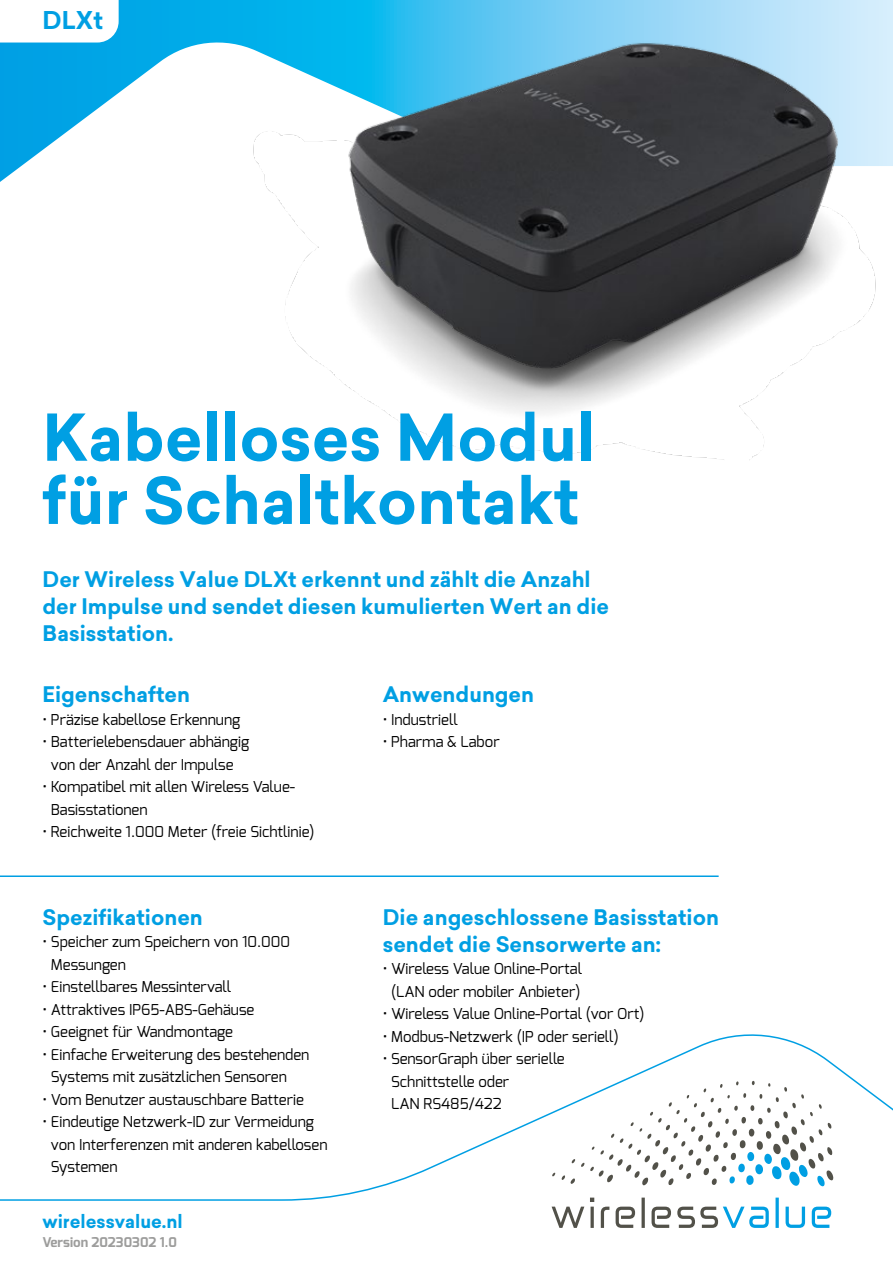
<style>
.page{position:relative;width:893px;height:1263px;background:#fff}
.page>*{position:absolute;margin:0;border:0;box-sizing:border-box;transform-origin:0 0}
.t1{font:700 63.15px/63.2px "Sailec";color:#009fe3}
.t2{font:700 24px "Sailec";color:#009fe3}
.t3{font:700 21px/27px "Sailec";color:#009fe3}
.t4{font:700 18px "Sailec";color:#009fe3}
.t5{font:15px/22.5px "Exo";color:#000}
.t6{font:700 13.5px "Exo";color:#9d9d9c}
</style>
<div class="page">
<svg style="left:0;top:37px;width:893px;height:145px"></svg>
<img style="left:222px;top:0;width:657px;height:460px">
<svg style="left:0;top:1034px;width:893px;height:181px"></svg>
<svg style="left:571px;top:1159px;width:4px;height:4px"></svg>
<svg style="left:552px;top:1172px;width:3px;height:4px"></svg>
<svg style="left:562px;top:1175px;width:13px;height:9px"></svg>
<svg style="left:581px;top:1081px;width:252px;height:105px"></svg>
<svg style="left:552px;top:1197px;width:279px;height:31px"></svg>
<svg style="left:0;top:0;width:119px;height:43px"></svg>
<hr style="left:0;top:875px;width:719px;height:2px;background:#009fe3">
<h2 class="t2" style="left:43px;top:3px;width:62px">DLXt</h2>
<h1 class="t1" style="left:43px;top:407px;width:554px">Kabelloses Modul für Schaltkontakt</h1>
<h3 class="t3" style="left:43px;top:566px;width:568px">Der Wireless Value DLXt erkennt und zählt die Anzahl der Impulse und sendet diesen kumulierten Wert an die<br>Basisstation.</h3>
<h3 class="t3" style="left:43px;top:682px;width:149px">Eigenschaften</h3>
<p class="t5" style="left:43px;top:708px;width:200px">• Präzise kabellose Erkennung</p>
<p class="t5" style="left:43px;top:731px;width:208px;text-align:center">• Batterielebensdauer abhängig von der Anzahl der Impulse</p>
<p class="t5" style="left:51px;top:776px;width:246px;text-indent:-8px">• Kompatibel mit allen Wireless Value-<br>Basisstationen</p>
<p class="t5" style="left:43px;top:821px;width:274px">• Reichweite 1.000 Meter (freie Sichtlinie)</p>
<h3 class="t3" style="left:43px;top:904px;width:162px">Spezifikationen</h3>
<p class="t5" style="left:51px;top:930px;width:241px;text-indent:-8px">• Speicher zum Speichern von 10.000<br>Messungen</p>
<p class="t5" style="left:43px;top:975px;width:190px">• Einstellbares Messintervall</p>
<p class="t5" style="left:43px;top:998px;width:213px">• Attraktives IP65-ABS-Gehäuse</p>
<p class="t5" style="left:43px;top:1020px;width:192px">• Geeignet für Wandmontage</p>
<p class="t5" style="left:51px;top:1043px;width:260px;text-indent:-8px">• Einfache Erweiterung des bestehenden<br>Systems mit zusätzlichen Sensoren</p>
<p class="t5" style="left:43px;top:1088px;width:263px">• Vom Benutzer austauschbare Batterie</p>
<p class="t5" style="left:51px;top:1110px;width:278px;text-indent:-8px">• Eindeutige Netzwerk-ID zur Vermeidung von Interferenzen mit anderen kabellosen<br>Systemen</p>
<p class="t4" style="left:43px;top:1208px;width:142px">wirelessvalue.nl</p>
<p class="t6" style="left:43px;top:1234px;width:136px">Version 20230302 1.0</p>
<h3 class="t3" style="left:383px;top:682px;width:153px">Anwendungen</h3>
<p class="t5" style="left:383px;top:708px;width:77px">• Industriell</p>
<p class="t5" style="left:383px;top:731px;width:118px">• Pharma &amp; Labor</p>
<h3 class="t3" style="left:383px;top:904px;width:338px">Die angeschlossene Basisstation sendet die Sensorwerte an:</h3>
<p class="t5" style="left:383px;top:957px;width:201px;text-align:center">• Wireless Value Online-Portal (LAN oder mobiler Anbieter)</p>
<p class="t5" style="left:383px;top:1002px;width:263px">• Wireless Value Online-Portal (vor Ort)</p>
<p class="t5" style="left:383px;top:1025px;width:237px">• Modbus-Netzwerk (IP oder seriell)</p>
<p class="t5" style="left:391px;top:1047px;width:175px;text-indent:-8px">• SensorGraph über serielle<br>Schnittstelle oder<br>LAN RS485/422</p>
</div>
